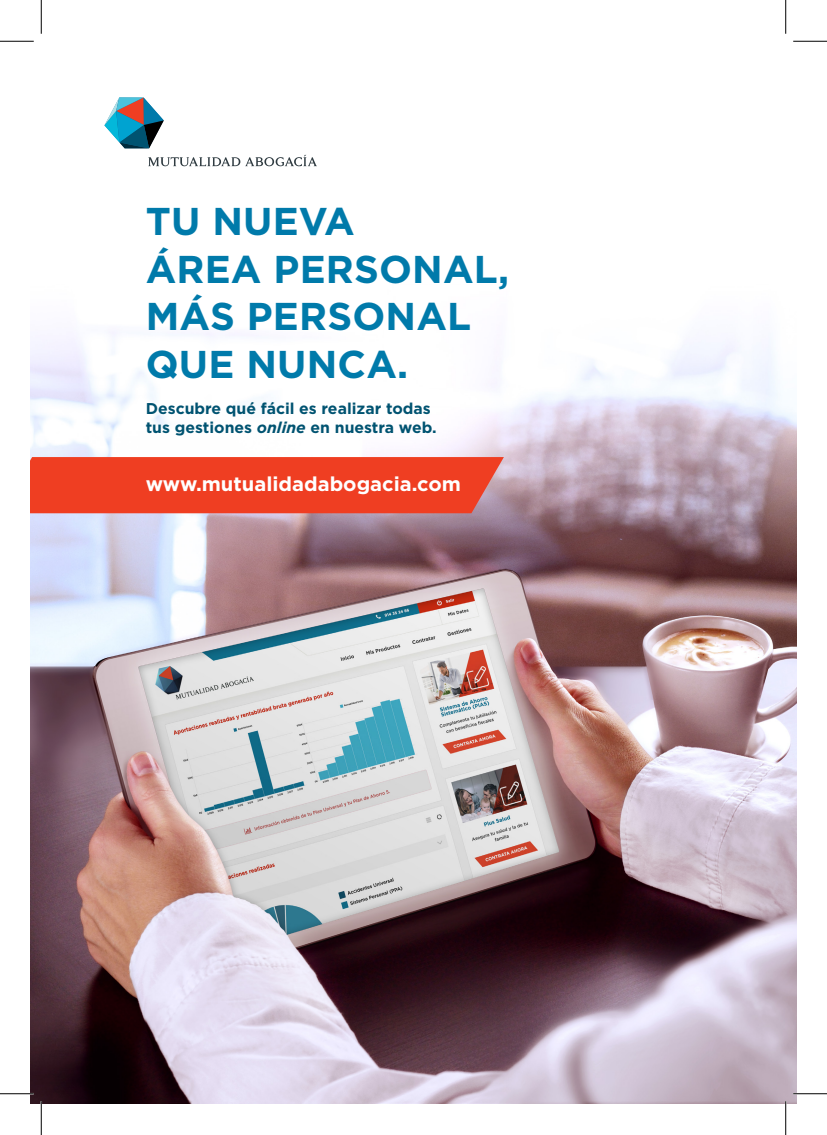
<style>
.page{position:relative;width:827px;height:1135px;background:#fff}
.page>*{position:absolute;margin:0;border:0;box-sizing:border-box;transform-origin:0 0}
.t1{font:700 38.75px/47.5px "Gotham";letter-spacing:.005em;color:#007aaa}
.t2{font:700 20px "Gotham";color:#fff}
.t3{font:700 15.62px/18.8px "Gotham";color:#005371}
.s1{font-style:italic}
</style>
<div class="page">
<img style="left:31px;top:31px;width:765px;height:1072px">
<svg style="left:148px;top:155px;width:169px;height:11px"></svg>
<svg style="left:104px;top:97px;width:60px;height:51px"></svg>
<div style="left:31px;top:457px;width:473px;height:56px;background:#ef3e22"></div>
<hr style="left:0;top:40px;width:34px;height:2px;background:#fff">
<hr style="left:793px;top:40px;width:34px;height:2px;background:#fff">
<hr style="left:40px;top:0;width:2px;height:34px;background:#fff">
<hr style="left:40px;top:1101px;width:2px;height:34px;background:#fff">
<hr style="left:0;top:41px;width:34px;height:1px;background:#000">
<hr style="left:793px;top:41px;width:34px;height:1px;background:#000">
<hr style="left:0;top:1093px;width:34px;height:1px;background:#000">
<hr style="left:793px;top:1093px;width:34px;height:1px;background:#000">
<hr style="left:41px;top:0;width:1px;height:34px;background:#000">
<hr style="left:41px;top:1101px;width:1px;height:34px;background:#000">
<hr style="left:785px;top:0;width:1px;height:34px;background:#000">
<hr style="left:785px;top:1101px;width:1px;height:34px;background:#000">
<h1 class="t1" style="left:146px;top:198px;width:365px">TU NUEVA<br>ÁREA PERSONAL,<br>MÁS PERSONAL<br>QUE NUNCA.</h1>
<p class="t3" style="left:146px;top:399px;width:292px">Descubre qué fácil es realizar todas tus gestiones <span class="s1">online</span> en nuestra web.</p>
<p class="t2" style="left:146px;top:470px;width:316px">www.mutualidadabogacia.com</p>
</div>
